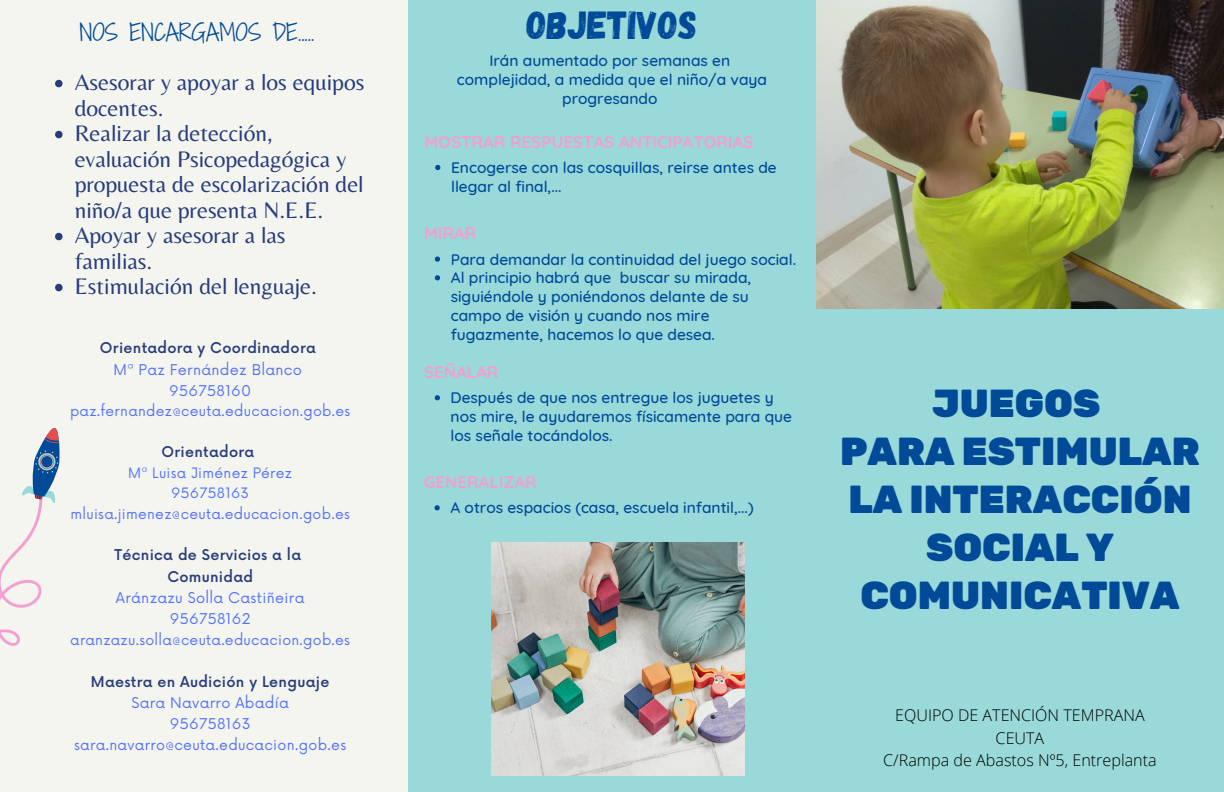
<style>
.page{position:relative;width:1224px;height:792px;background:#99d9d9}
.page>*{position:absolute;margin:0;border:0;box-sizing:border-box;transform-origin:0 0}
.t1{font:39.1px "Gagalin";color:#004a98}
.t2{font:900 39px/48px "Rubik";color:#004a98;text-align:center}
.t3{font:23.4px/25.5px "Belleza";color:#283c7d}
.t4{font:22.4px "Shadows Into Light Two";color:#004a98}
.t5{font:700 16.8px "Quicksand";color:#f49ed1}
.t6{font:300 16.1px/22.5px "Open Sans";color:#000;text-align:center}
.t7{font:500 15.5px/18.8px "Quicksand";color:#004a98}
.t8{font:500 14.5px/21.8px "Now";letter-spacing:.02em;color:#283c7d;text-align:center}
.t9{font:14.5px/21px "Now";letter-spacing:.02em;color:#5271ff;text-align:center}
.t10{font:14.2px "Now";letter-spacing:.02em;color:#5271ff}
.t11{font:14px/20.2px "Now";letter-spacing:.02em;color:#5271ff;text-align:center}
</style>
<div class="page">
<img style="left:492px;top:543px;width:253px;height:232px">
<div style="left:0;top:0;width:408px;height:792px;background:#f5f5ef"></div>
<svg style="left:0;top:428px;width:60px;height:218px"></svg>
<img style="left:816px;top:0;width:408px;height:308px">
<svg style="left:55px;top:80px;width:8px;height:7px"></svg>
<svg style="left:55px;top:131px;width:8px;height:7px"></svg>
<svg style="left:55px;top:233px;width:8px;height:7px"></svg>
<svg style="left:55px;top:284px;width:8px;height:7px"></svg>
<svg style="left:435px;top:165px;width:5px;height:5px"></svg>
<svg style="left:435px;top:256px;width:5px;height:6px"></svg>
<svg style="left:435px;top:275px;width:5px;height:5px"></svg>
<svg style="left:435px;top:395px;width:5px;height:5px"></svg>
<svg style="left:435px;top:505px;width:5px;height:5px"></svg>
<h3 class="t4" style="left:80px;top:16px;width:236px">NOS ENCARGAMOS DE.....</h3>
<h3 class="t3" style="left:75px;top:69px;width:291px">Asesorar y apoyar a los equipos docentes.<br>Realizar la detección, evaluación Psicopedagógica y propuesta de escolarización del niño/a que presenta N.E.E.<br>Apoyar y asesorar a las familias.<br>Estimulación del lenguaje.</h3>
<p class="t8" style="left:100px;top:338px;width:217px">Orientadora y Coordinadora</p>
<p class="t9" style="left:114px;top:360px;width:190px">Mª Paz Fernández Blanco<br>956758160</p>
<p class="t11" style="left:70px;top:401px;width:282px">paz.fernandez@ceuta.educacion.gob.es</p>
<p class="t8" style="left:162px;top:442px;width:94px">Orientadora</p>
<p class="t11" style="left:71px;top:464px;width:281px">Mª Luisa Jiménez Pérez<br>956758163 mluisa.jimenez@ceuta.educacion.gob.es</p>
<p class="t8" style="left:115px;top:545px;width:188px">Técnica de Servicios a la<br>Comunidad</p>
<p class="t9" style="left:116px;top:588px;width:190px">Aránzazu Solla Castiñeira<br>956758162</p>
<p class="t11" style="left:70px;top:630px;width:281px">aranzazu.solla@ceuta.educacion.gob.es</p>
<p class="t8" style="left:91px;top:671px;width:240px">Maestra en Audición y Lenguaje</p>
<p class="t9" style="left:131px;top:693px;width:159px">Sara Navarro Abadía<br>956758163</p>
<p class="t10" style="left:74px;top:737px;width:274px">sara.navarro@ceuta.educacion.gob.es</p>
<h1 class="t1" style="left:527px;top:0;width:172px">OBJETIVOS</h1>
<p class="t7" style="left:457px;top:51px;width:312px;text-align:center">Irán aumentado por semanas en complejidad, a medida que el niño/a vaya progresando</p>
<p class="t5" style="left:424px;top:131px;width:331px">MOSTRAR RESPUESTAS ANTICIPATORIAS</p>
<p class="t7" style="left:451px;top:158px;width:327px">Encogerse con las cosquillas, reirse antes de llegar al final,...</p>
<p class="t5" style="left:424px;top:222px;width:54px">MIRAR</p>
<p class="t7" style="left:451px;top:250px;width:347px">Para demandar la continuidad del juego social.<br>Al principio habrá que buscar su mirada, siguiéndole y poniéndonos delante de su campo de visión y cuando nos mire fugazmente, hacemos lo que desea.</p>
<p class="t5" style="left:424px;top:361px;width:76px">SEÑALAR</p>
<p class="t7" style="left:451px;top:388px;width:343px">Después de que nos entregue los juguetes y nos mire, le ayudaremos físicamente para que los señale tocándolos.</p>
<p class="t5" style="left:424px;top:471px;width:114px">GENERALIZAR</p>
<p class="t7" style="left:450px;top:498px;width:305px">A otros espacios (casa, escuela infantil,...)</p>
<h2 class="t2" style="left:840px;top:380px;width:361px">JUEGOS<br>PARA ESTIMULAR<br>LA INTERACCIÓN<br>SOCIAL Y<br>COMUNICATIVA</h2>
<p class="t6" style="left:883px;top:704px;width:275px">EQUIPO DE ATENCIÓN TEMPRANA<br>CEUTA<br>C/Rampa de Abastos Nº5, Entreplanta</p>
</div>
